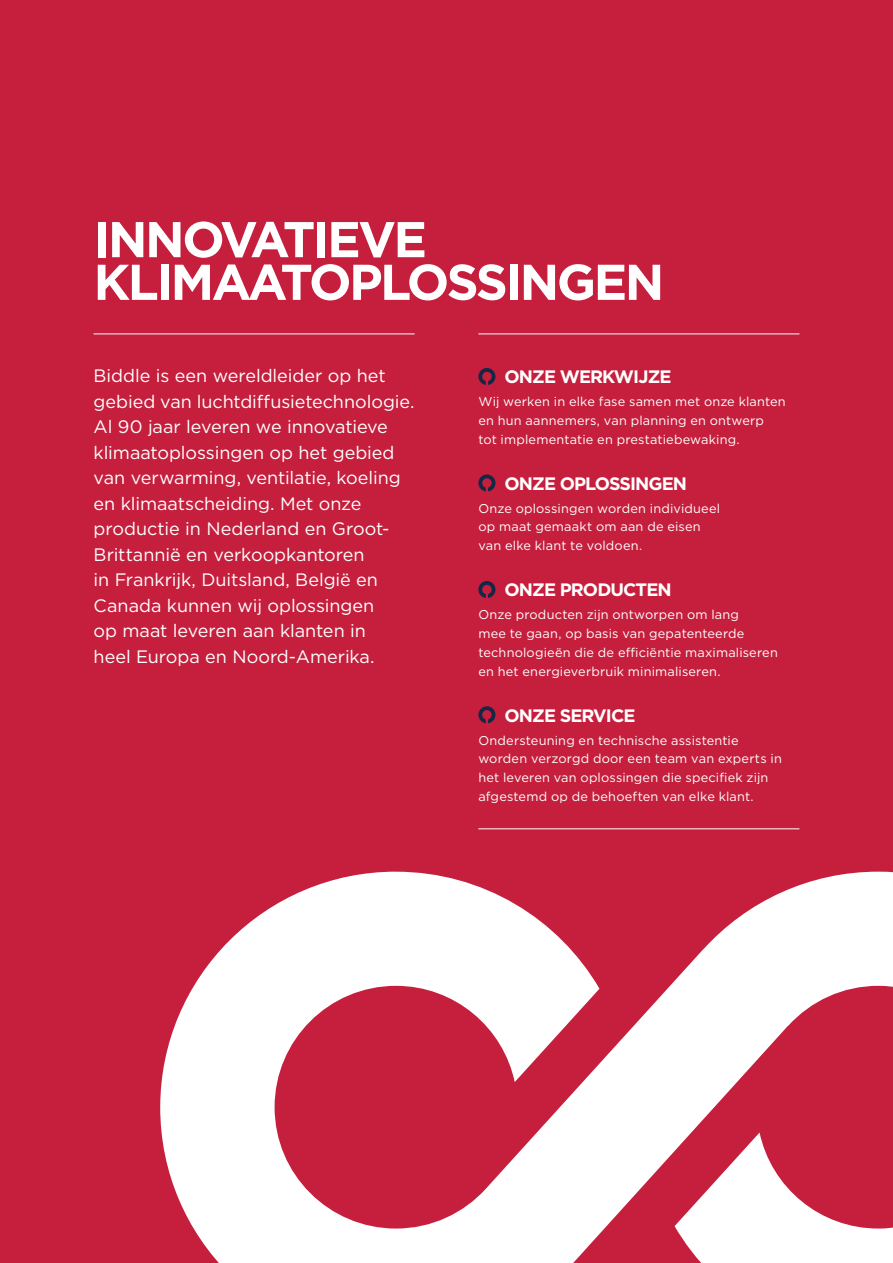
<style>
.page{position:relative;width:893px;height:1263px;background:#c51f3d}
.page>*{position:absolute;margin:0;border:0;box-sizing:border-box;transform-origin:0 0}
.t1{font:700 50.25px/42.6px "Gotham";letter-spacing:-.05em;color:#fff}
.t2{font:18px/25.5px "Gotham";letter-spacing:-.005em;color:#fff}
.t3{font:700 18px "Gotham";letter-spacing:-.05em;color:#fff}
.t4{font:12.75px/18.8px "Gotham";letter-spacing:.015em;color:#fff}
</style>
<div class="page">
<hr style="left:94px;top:334px;width:321px;height:1px;background:#fff">
<hr style="left:478px;top:334px;width:321px;height:1px;background:#fff">
<hr style="left:478px;top:828px;width:321px;height:1px;background:#fff">
<svg style="left:160px;top:872px;width:733px;height:391px;fill:#fff"></svg>
<svg style="left:478px;top:368px;width:17px;height:17px"></svg>
<svg style="left:478px;top:474px;width:17px;height:17px"></svg>
<svg style="left:478px;top:581px;width:17px;height:17px"></svg>
<svg style="left:478px;top:706px;width:17px;height:17px"></svg>
<h1 class="t1" style="left:94px;top:218px;width:572px">INNOVATIEVE<br>KLIMAATOPLOSSINGEN</h1>
<p class="t2" style="left:94px;top:363px;width:323px">Biddle is een wereldleider op het gebied van luchtdiffusietechnologie.<br>Al 90 jaar leveren we innovatieve klimaatoplossingen op het gebied van verwarming, ventilatie, koeling en klimaatscheiding. Met onze productie in Nederland en Groot-Brittannië en verkoopkantoren<br>in Frankrijk, Duitsland, België en Canada kunnen wij oplossingen<br>op maat leveren aan klanten in<br>heel Europa en Noord-Amerika.</p>
<h2 class="t3" style="left:504px;top:365px;width:169px">ONZE WERKWIJZE</h2>
<p class="t4" style="left:478px;top:392px;width:309px">Wij werken in elke fase samen met onze klanten en hun aannemers, van planning en ontwerp<br>tot implementatie en prestatiebewaking.</p>
<h2 class="t3" style="left:504px;top:471px;width:184px">ONZE OPLOSSINGEN</h2>
<p class="t4" style="left:478px;top:499px;width:243px">Onze oplossingen worden individueel op maat gemaakt om aan de eisen van elke klant te voldoen.</p>
<h2 class="t3" style="left:504px;top:578px;width:169px">ONZE PRODUCTEN</h2>
<p class="t4" style="left:478px;top:605px;width:301px">Onze producten zijn ontworpen om lang<br>mee te gaan, op basis van gepatenteerde technologieën die de efficiëntie maximaliseren en het energieverbruik minimaliseren.</p>
<h2 class="t3" style="left:504px;top:703px;width:132px">ONZE SERVICE</h2>
<p class="t4" style="left:478px;top:730px;width:305px">Ondersteuning en technische assistentie worden verzorgd door een team van experts in het leveren van oplossingen die specifiek zijn afgestemd op de behoeften van elke klant.</p>
</div>
